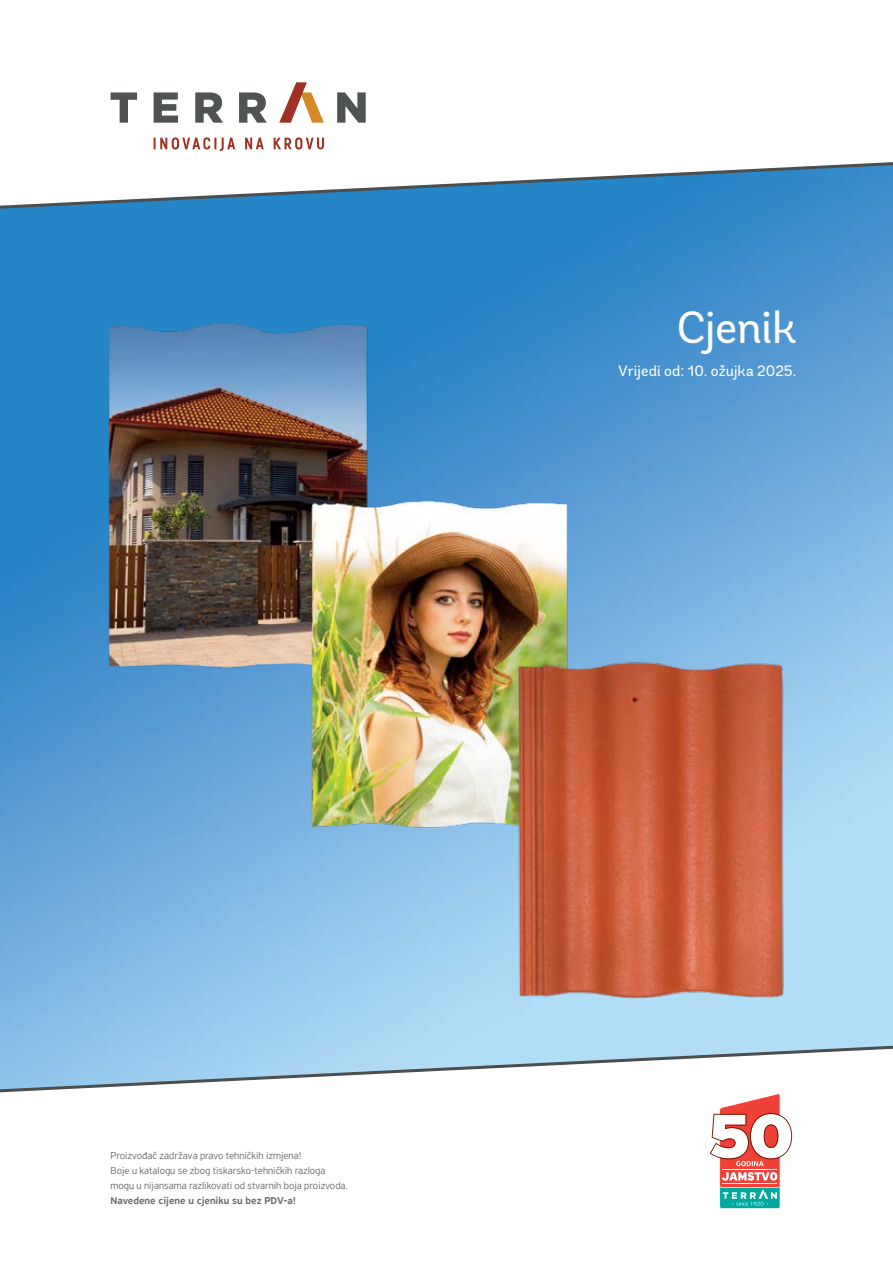
<style>
.page{position:relative;width:893px;height:1263px;background:#fff}
.page>*{position:absolute;margin:0;border:0;box-sizing:border-box;transform-origin:0 0}
.t1{font:45px "Andes Rounded";letter-spacing:-.01em;color:#fff}
.t2{font:15px "Andes Rounded";letter-spacing:.005em;color:#fff}
.t3{font:300 10.5px/15px "PF Highway Sans Pro";color:#6d6e71}
.t4{font:500 10.5px "PF Highway Sans Pro";color:#6d6e71}
</style>
<div class="page">
<img style="left:0;top:213px;width:893px;height:828px">
<img style="left:106px;top:315px;width:267px;height:361px">
<img style="left:269px;top:498px;width:328px;height:335px">
<img style="left:497px;top:631px;width:332px;height:407px">
<svg style="left:0;top:1041px;width:893px;height:113px"></svg>
<svg style="left:0;top:162px;width:893px;height:51px"></svg>
<svg style="left:110px;top:82px;width:256px;height:69px"></svg>
<svg style="left:710px;top:1093px;width:82px;height:116px"></svg>
<h1 class="t1" style="left:677px;top:300px;width:121px">Cjenik</h1>
<h2 class="t2" style="left:618px;top:361px;width:180px">Vrijedi od: 10. ožujka 2025.</h2>
<p class="t3" style="left:111px;top:1148px;width:239px">Proizvođač zadržava pravo tehničkih izmjena!<br>Boje u katalogu se zbog tiskarsko-tehničkih razloga mogu u nijansama razlikovati od stvarnih boja proizvoda.</p>
<p class="t4" style="left:111px;top:1195px;width:187px">Navedene cijene u cjeniku su bez PDV-a!</p>
</div>
